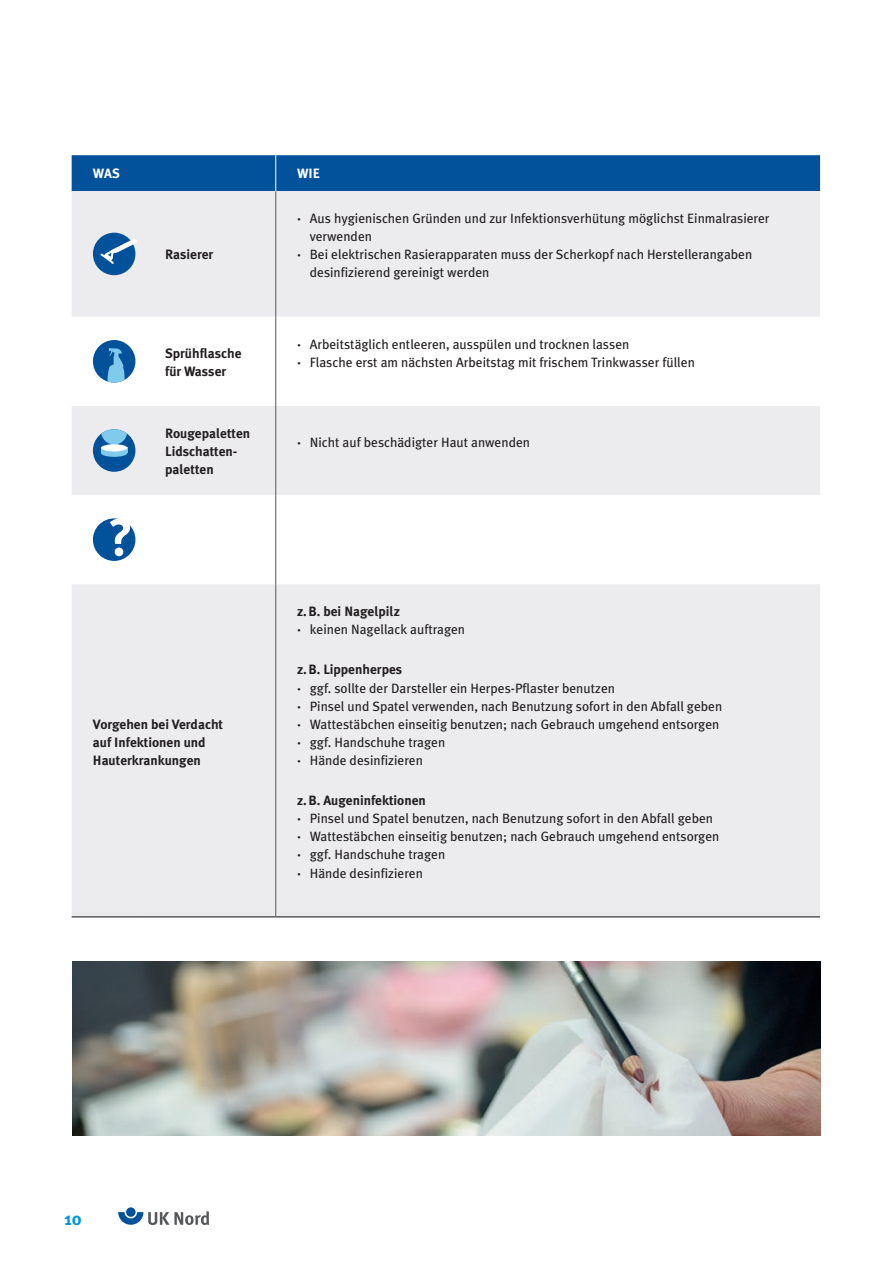
<style>
.page{position:relative;width:893px;height:1263px;background:#fff}
.page>*{position:absolute;margin:0;border:0;box-sizing:border-box;transform-origin:0 0}
.t1{font:700 18px "Meta Plus";color:#0095db}
.t2{font:13.5px/18.1px "Meta Plus";color:#231f20}
.t3{font:700 13.5px/18.1px "Meta Plus";color:#231f20}
.t4{font:700 13.5px "Meta Plus";color:#fff}
.s1{font-weight:700}
</style>
<div class="page">
<svg style="left:126px;top:1207px;width:10px;height:10px"></svg>
<svg style="left:118px;top:1211px;width:91px;height:14px"></svg>
<div style="left:72px;top:155px;width:748px;height:36px;background:#01519b"></div>
<svg style="left:72px;top:191px;width:748px;height:725px;fill:#ececee"></svg>
<hr style="left:275px;top:191px;width:1px;height:126px;background:#57585a">
<hr style="left:275px;top:317px;width:1px;height:89px;background:#57585a">
<hr style="left:275px;top:406px;width:1px;height:89px;background:#57585a">
<hr style="left:275px;top:495px;width:1px;height:89px;background:#57585a">
<hr style="left:275px;top:584px;width:1px;height:332px;background:#57585a">
<hr style="left:72px;top:916px;width:72px;height:1px;background:#57585a">
<hr style="left:144px;top:916px;width:132px;height:1px;background:#57585a">
<hr style="left:276px;top:916px;width:544px;height:1px;background:#57585a">
<hr style="left:275px;top:155px;width:1px;height:36px;background:#fff">
<div style="left:93px;top:233px;width:42px;height:42px;background:#01519b;border-radius:50%"></div>
<svg style="left:100px;top:238px;width:37px;height:26px"></svg>
<div style="left:93px;top:340px;width:42px;height:43px;background:#01519b;border-radius:50%"></div>
<svg style="left:108px;top:348px;width:17px;height:35px"></svg>
<div style="left:93px;top:429px;width:42px;height:43px;background:#01519b;border-radius:50%"></div>
<svg style="left:101px;top:429px;width:26px;height:16px"></svg>
<div style="left:101px;top:449px;width:26px;height:8px;background:#80caed;border-radius:50%"></div>
<svg style="left:101px;top:448px;width:26px;height:4px"></svg>
<div style="left:101px;top:444px;width:26px;height:7px;background:#fff;border-radius:50%"></div>
<div style="left:93px;top:518px;width:42px;height:43px;background:#01519b;border-radius:50%"></div>
<svg style="left:110px;top:518px;width:20px;height:38px"></svg>
<img style="left:72px;top:961px;width:749px;height:174px">
<p class="t4" style="left:93px;top:166px;width:29px">WAS</p>
<p class="t4" style="left:297px;top:166px;width:25px">WIE</p>
<p class="t3" style="left:165px;top:245px;width:50px">Rasierer</p>
<p class="t2" style="left:297px;top:209px;width:474px"><span class="s1">·</span> Aus hygienischen Gründen und zur Infektionsverhütung möglichst Einmalrasierer</p>
<p class="t2" style="left:310px;top:227px;width:64px">verwenden</p>
<p class="t2" style="left:297px;top:245px;width:457px"><span class="s1">·</span> Bei elektrischen Rasierapparaten muss der Scherkopf nach Herstellerangaben</p>
<p class="t2" style="left:310px;top:263px;width:181px">desinfizierend gereinigt werden</p>
<p class="t3" style="left:165px;top:344px;width:78px">Sprühflasche für Wasser</p>
<p class="t2" style="left:297px;top:335px;width:399px"><span class="s1">·</span> Arbeitstäglich entleeren, ausspülen und trocknen lassen<br><span class="s1">·</span> Flasche erst am nächsten Arbeitstag mit frischem Trinkwasser füllen</p>
<p class="t3" style="left:165px;top:424px;width:87px">Rougepaletten<br>Lidschatten&shy;paletten</p>
<p class="t2" style="left:297px;top:433px;width:235px"><span class="s1">·</span> Nicht auf beschädigter Haut anwenden</p>
<p class="t3" style="left:93px;top:715px;width:132px">Vorgehen bei Verdacht auf Infektionen und<br>Hauterkrankungen</p>
<p class="t2" style="left:297px;top:602px;width:170px"><span class="s1">z.B. bei Nagelpilz<br>·</span> keinen Nagellack auftragen</p>
<p class="t2" style="left:297px;top:660px;width:427px"><span class="s1">z.B. Lippenherpes<br>·</span> ggf. sollte der Darsteller ein Herpes-Pflaster benutzen<br><span class="s1">·</span> Pinsel und Spatel verwenden, nach Benutzung sofort in den Abfall geben <span class="s1">·</span> Wattestäbchen einseitig benutzen; nach Gebrauch umgehend entsorgen <span class="s1">·</span> ggf. Handschuhe tragen<br><span class="s1">·</span> Hände desinfizieren</p>
<p class="t2" style="left:297px;top:791px;width:424px"><span class="s1">z.B. Augeninfektionen<br>·</span> Pinsel und Spatel benutzen, nach Benutzung sofort in den Abfall geben <span class="s1">·</span> Wattestäbchen einseitig benutzen; nach Gebrauch umgehend entsorgen <span class="s1">·</span> ggf. Handschuhe tragen<br><span class="s1">·</span> Hände desinfizieren</p>
<h1 class="t1" style="left:65px;top:1208px;width:19px">10</h1>
</div>
